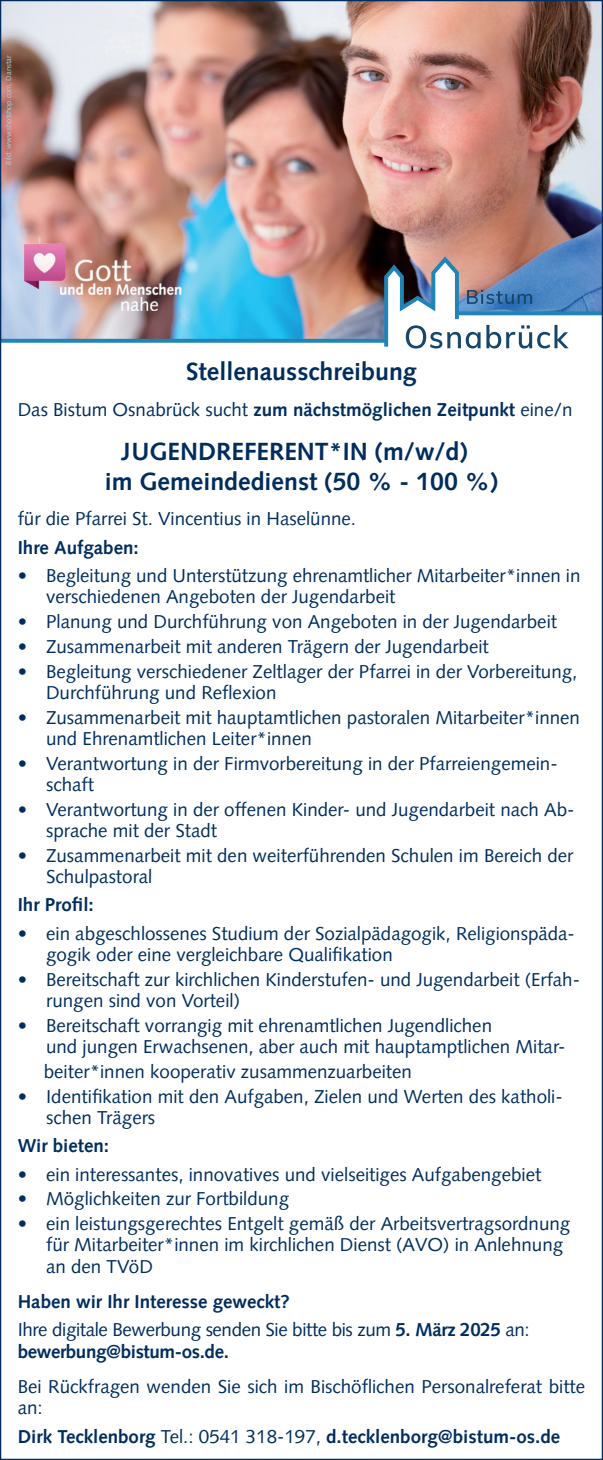
<style>
.page{position:relative;width:603px;height:1460px;background:#fff}
.page>*{position:absolute;margin:0;border:0;box-sizing:border-box;transform-origin:0 0}
.t1{font:700 25px/30px "Syntax LT Pro";color:#002d5e;text-align:center}
.t2{font:18.75px/21.2px "Syntax LT Pro";color:#002d5e}
.t3{font:700 18.75px "Syntax LT Pro";color:#002d5e}
.t4{font:18.75px/21.2px "Syntax LT Pro";letter-spacing:-.02em;color:#002d5e}
.t5{font:7.5px "Syntax LT Pro";color:#a1d4e2}
.s1{font-weight:700}
.s2{font-weight:400}
</style>
<div class="page">
<img style="left:2px;top:2px;width:598px;height:254px">
<img style="left:10px;top:237px;width:223px;height:19px">
<img style="left:2px;top:256px;width:598px;height:91px">
<svg style="left:385px;top:261px;width:215px;height:88px"></svg>
<p class="t5" style="left:4px;top:165px;width:111px;rotate:-90deg">Bild: www.shotshop.com, Danstar</p>
<p class="t1" style="left:186px;top:357px;width:232px">Stellenausschreibung</p>
<p class="t2" style="left:18px;top:399px;width:556px">Das Bistum Osnabrück sucht <span class="s1">zum nächstmöglichen Zeitpunkt</span> eine/n</p>
<p class="t1" style="left:105px;top:436px;width:395px">JUGENDREFERENT*IN (m/w/d)<br>im Gemeindedienst (50 % - 100 %)</p>
<p class="t2" style="left:18px;top:508px;width:340px">für die Pfarrei St. Vincentius in Haselünne.</p>
<p class="t3" style="left:18px;top:536px;width:122px">Ihre Aufgaben:</p>
<p class="t2" style="left:46px;top:565px;width:535px;text-indent:-28px">• Begleitung und Unterstützung ehrenamtlicher Mitarbeiter*innen in verschiedenen Angeboten der Jugendarbeit</p>
<p class="t2" style="left:18px;top:611px;width:540px">• Planung und Durchführung von Angeboten in der Jugendarbeit</p>
<p class="t2" style="left:18px;top:636px;width:472px">• Zusammenarbeit mit anderen Trägern der Jugendarbeit</p>
<p class="t2" style="left:46px;top:660px;width:532px;text-indent:-28px">• Begleitung verschiedener Zeltlager der Pfarrei in der Vorbereitung,<br>Durchführung und Reflexion</p>
<p class="t2" style="left:46px;top:706px;width:535px;text-indent:-28px">• Zusammenarbeit mit hauptamtlichen pastoralen Mitarbeiter*innen und Ehrenamtlichen Leiter*innen</p>
<p class="t2" style="left:46px;top:753px;width:513px;text-indent:-28px">• Verantwortung in der Firmvorbereitung in der Pfarreiengemein&shy;schaft</p>
<p class="t2" style="left:46px;top:799px;width:529px;text-indent:-28px">• Verantwortung in der offenen Kinder- und Jugendarbeit nach Ab&shy;sprache mit der Stadt</p>
<p class="t2" style="left:46px;top:845px;width:528px;text-indent:-28px">• Zusammenarbeit mit den weiterführenden Schulen im Bereich der<br>Schulpastoral</p>
<p class="t3" style="left:18px;top:894px;width:78px">Ihr Profil:</p>
<p class="t2" style="left:46px;top:923px;width:530px;text-indent:-28px">• ein abgeschlossenes Studium der Sozialpädagogik, Religionspäda&shy;gogik oder eine vergleichbare Qualifikation</p>
<p class="t2" style="left:46px;top:969px;width:535px;text-indent:-28px">• Bereitschaft zur kirchlichen Kinderstufen- und Jugendarbeit (Erfah&shy;rungen sind von Vorteil)</p>
<p class="t2" style="left:46px;top:1015px;width:520px;text-indent:-28px">• Bereitschaft vorrangig mit ehrenamtlichen Jugendlichen<br>und jungen Erwachsenen, aber auch mit hauptamptlichen Mitar-</p>
<p class="t2" style="left:44px;top:1061px;width:369px">beiter*innen kooperativ zusammenzuarbeiten</p>
<p class="t2" style="left:46px;top:1085px;width:518px;text-indent:-28px">• Identifikation mit den Aufgaben, Zielen und Werten des katholi&shy;schen Trägers</p>
<p class="t3" style="left:18px;top:1135px;width:93px">Wir bieten:</p>
<p class="t2" style="left:18px;top:1163px;width:525px">• ein interessantes, innovatives und vielseitiges Aufgabengebiet</p>
<p class="t2" style="left:18px;top:1188px;width:273px">• Möglichkeiten zur Fortbildung</p>
<p class="t2" style="left:46px;top:1213px;width:525px;text-indent:-28px">• ein leistungsgerechtes Entgelt gemäß der Arbeitsvertragsordnung für Mitarbeiter*innen im kirchlichen Dienst (AVO) in Anlehnung an den TVöD</p>
<p class="t3" style="left:18px;top:1290px;width:273px">Haben wir Ihr Interesse geweckt?</p>
<p class="t4" style="left:18px;top:1319px;width:513px">Ihre digitale Bewerbung senden Sie bitte bis zum <span class="s1">5. März 2025</span> an: <span class="s1">bewerbung@bistum-os.de.</span></p>
<p class="t2" style="left:18px;top:1376px;width:568px">Bei Rückfragen wenden Sie sich im Bischöflichen Personalreferat bitte an:</p>
<p class="t3" style="left:18px;top:1425px;width:543px">Dirk Tecklenborg <span class="s2">Tel.: 0541 318-197,</span> d.tecklenborg@bistum-os.de</p>
</div>
